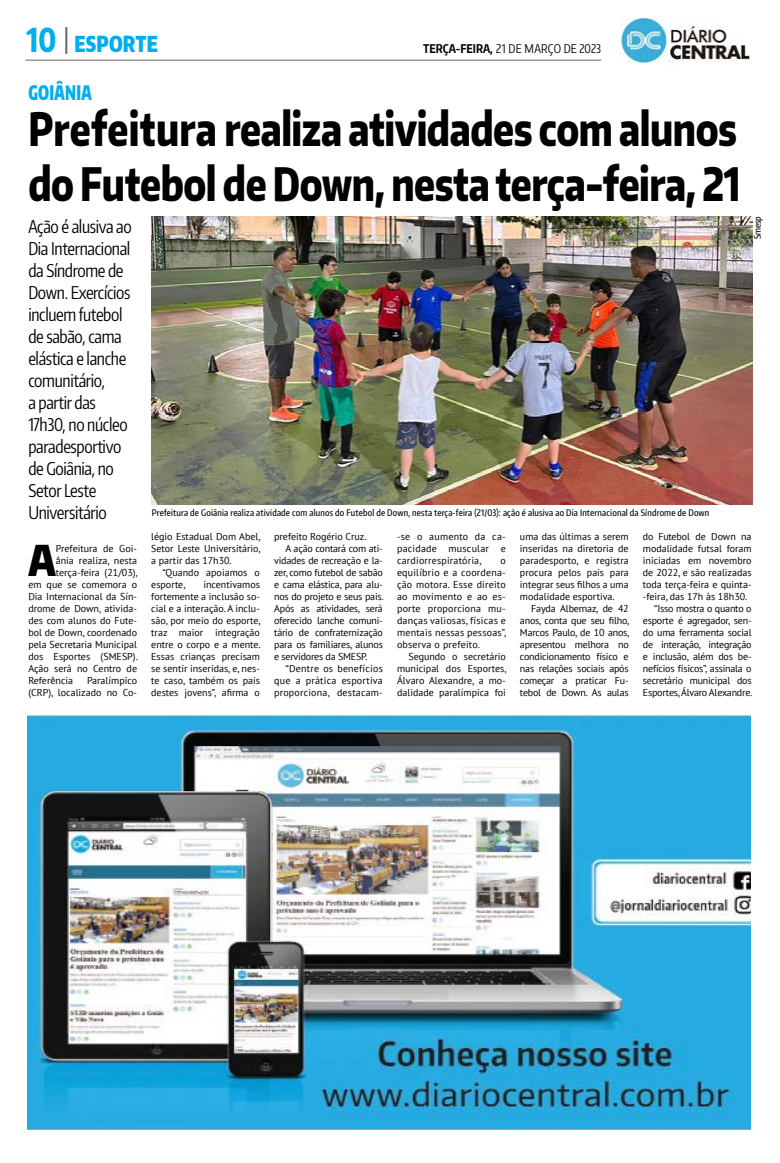
<style>
.page{position:relative;width:780px;height:1163px;background:#fff}
.page>*{position:absolute;margin:0;border:0;box-sizing:border-box;transform-origin:0 0}
.t1{font:800 46px/55px "Encode Sans Narrow";letter-spacing:-.015em;color:#000;scale:.8 1}
.t2{font:900 42.4px "Encode Sans Compressed";color:#000}
.t3{font:900 22px "Encode Sans Compressed";letter-spacing:.01em;color:#00aeef;scale:.91 1}
.t4{font:900 20px "Encode Sans Compressed";letter-spacing:.02em;color:#00aeef;scale:.8 1}
.t5{font:17.5px/22px "Encode Sans Compressed";letter-spacing:-.02em;color:#000}
.t6{font:12px "Encode Sans Compressed";letter-spacing:.02em;color:#000}
.t7{font:10px/12px "PT Sans";color:#000;text-align:justify}
.t8{font:10px "PT Sans";letter-spacing:-.02em;color:#000}
.t9{font:10px "PT Sans";letter-spacing:.02em;color:#000}
.t10{font:500 9px "Encode Sans Compressed";letter-spacing:.02em;color:#000}
.s1{font-weight:800;font-size:33px}
.s2{font-weight:700}
</style>
<div class="page">
<img style="left:669px;top:24px;width:81px;height:39px">
<img style="left:620px;top:17px;width:48px;height:47px">
<hr style="left:25px;top:60px;width:576px;height:1px;background:#000">
<hr style="left:65px;top:27px;width:2px;height:27px;background:#000">
<img style="left:28px;top:714px;width:722px;height:415px">
<img style="left:151px;top:216px;width:601px;height:288px">
<p class="t3" style="left:27px;top:30px;width:146px"><span class="s1">10</span> ESPORTE</p>
<p class="t6" style="left:423px;top:41px;width:180px"><span class="s2">TERÇA-FEIRA,</span> 21 de março DE 2023</p>
<p class="t4" style="left:28px;top:79px;width:81px">GOIÂNIA</p>
<p class="t1" style="left:28px;top:100px;width:891px">Prefeitura realiza atividades com alunos do Futebol de Down, nesta terça-feira, 21</p>
<p class="t5" style="left:28px;top:215px;width:105px">Ação é alusiva ao<br>Dia Internacional da Síndrome de<br>Down. Exercícios incluem futebol de sabão, cama elástica e lanche comunitário,<br>a partir das<br>17h30, no núcleo paradesportivo de Goiânia, no<br>Setor Leste<br>Universitário</p>
<p class="t10" style="left:751px;top:239px;width:25px;rotate:-90deg">Smesp</p>
<p class="t10" style="left:152px;top:507px;width:559px">Prefeitura de Goiânia realiza atividade com alunos do Futebol de Down, nesta terça-feira (21/03): ação é alusiva ao Dia Internacional da Síndrome de Down</p>
<p class="t2" style="left:29px;top:532px;width:29px">A</p>
<p class="t7" style="left:56px;top:542px;width:83px">Prefeitura de Goi-</p>
<p class="t7" style="left:56px;top:554px;width:83px">ânia realiza, nesta</p>
<p class="t7" style="left:56px;top:566px;width:83px">terça-feira (21/03),</p>
<p class="t7" style="left:28px;top:578px;width:110px">em que se comemora o</p>
<p class="t7" style="left:28px;top:590px;width:110px">Dia Internacional da Sín-</p>
<p class="t7" style="left:28px;top:602px;width:110px">drome de Down, ativida-</p>
<p class="t7" style="left:28px;top:614px;width:110px">des com alunos do Fute-</p>
<p class="t7" style="left:28px;top:626px;width:110px">bol de Down, coordenado</p>
<p class="t7" style="left:28px;top:638px;width:110px">pela Secretaria Municipal</p>
<p class="t7" style="left:28px;top:650px;width:111px">dos Esportes (SMESP).</p>
<p class="t7" style="left:28px;top:662px;width:110px">Ação será no Centro de</p>
<p class="t7" style="left:28px;top:674px;width:46px">Referência</p>
<p class="t7" style="left:28px;top:674px;width:110px;text-align:right">Paralímpico<br>(CRP), localizado no Co-</p>
<p class="t7" style="left:151px;top:530px;width:111px">légio Estadual Dom Abel,</p>
<p class="t7" style="left:151px;top:542px;width:111px">Setor Leste Universitário,</p>
<p class="t7" style="left:151px;top:554px;width:82px">a partir das 17h30.</p>
<p class="t7" style="left:163px;top:566px;width:99px">“Quando apoiamos o</p>
<p class="t7" style="left:151px;top:578px;width:36px">esporte,</p>
<p class="t7" style="left:151px;top:578px;width:111px;text-indent:52px">incentivamos fortemente a inclusão so&shy;cial e a interação. A inclu&shy;são, por meio do esporte, traz maior integração entre o corpo e a mente.<br>Essas crianças precisam se sentir inseridas, e, nes&shy;te caso, também os pais destes jovens”, afirma o</p>
<p class="t7" style="left:274px;top:530px;width:94px">prefeito Rogério Cruz.</p>
<p class="t8" style="left:285px;top:542px;width:99px">A ação contará com ati-</p>
<p class="t8" style="left:274px;top:554px;width:110px">vidades de recreação e la-</p>
<p class="t8" style="left:274px;top:566px;width:110px">zer, como futebol de sabão</p>
<p class="t8" style="left:274px;top:578px;width:110px">e cama elástica, para alu-</p>
<p class="t8" style="left:274px;top:590px;width:111px">nos do projeto e seus pais.</p>
<p class="t8" style="left:274px;top:602px;width:110px">Após as atividades, será</p>
<p class="t8" style="left:274px;top:614px;width:110px">oferecido lanche comuni-</p>
<p class="t8" style="left:274px;top:626px;width:110px">tário de confraternização</p>
<p class="t8" style="left:274px;top:638px;width:110px">para os familiares, alunos</p>
<p class="t8" style="left:274px;top:650px;width:95px">e servidores da SMESP.</p>
<p class="t9" style="left:285px;top:662px;width:99px">“Dentre os benefícios</p>
<p class="t9" style="left:274px;top:674px;width:110px">que a prática esportiva</p>
<p class="t9" style="left:274px;top:686px;width:110px">proporciona, destacam-</p>
<p class="t7" style="left:397px;top:530px;width:110px">-se o aumento da ca&shy;pacidade muscular e cardiorrespiratória,</p>
<p class="t7" style="left:500px;top:554px;width:7px">o</p>
<p class="t9" style="left:397px;top:566px;width:110px">equilíbrio e a coordena-</p>
<p class="t9" style="left:397px;top:578px;width:110px">ção motora. Esse direito</p>
<p class="t9" style="left:397px;top:590px;width:110px">ao movimento e ao es-</p>
<p class="t9" style="left:397px;top:602px;width:110px">porte proporciona mu-</p>
<p class="t9" style="left:397px;top:614px;width:110px">danças valiosas, físicas e</p>
<p class="t9" style="left:397px;top:626px;width:111px">mentais nessas pessoas”,</p>
<p class="t9" style="left:397px;top:638px;width:84px">observa o prefeito.</p>
<p class="t7" style="left:408px;top:650px;width:99px">Segundo o secretário</p>
<p class="t7" style="left:397px;top:662px;width:111px">municipal dos Esportes,</p>
<p class="t7" style="left:397px;top:674px;width:110px">Álvaro Alexandre, a mo-</p>
<p class="t7" style="left:397px;top:686px;width:110px">dalidade paralímpica foi</p>
<p class="t7" style="left:520px;top:530px;width:110px">uma das últimas a serem</p>
<p class="t7" style="left:520px;top:542px;width:110px">inseridas na diretoria de</p>
<p class="t7" style="left:520px;top:554px;width:110px">paradesporto, e registra</p>
<p class="t7" style="left:520px;top:566px;width:110px">procura pelos pais para</p>
<p class="t7" style="left:520px;top:578px;width:110px">integrar seus filhos a uma</p>
<p class="t7" style="left:520px;top:590px;width:96px">modalidade esportiva.</p>
<p class="t8" style="left:531px;top:602px;width:99px">Fayda Albernaz, de 42</p>
<p class="t8" style="left:520px;top:614px;width:111px">anos, conta que seu filho,</p>
<p class="t8" style="left:520px;top:626px;width:111px">Marcos Paulo, de 10 anos,</p>
<p class="t8" style="left:520px;top:638px;width:110px">apresentou melhora no</p>
<p class="t8" style="left:520px;top:650px;width:110px">condicionamento físico e</p>
<p class="t8" style="left:520px;top:662px;width:110px">nas relações sociais após</p>
<p class="t8" style="left:520px;top:674px;width:110px">começar a praticar Fu-</p>
<p class="t8" style="left:520px;top:686px;width:110px">tebol de Down. As aulas</p>
<p class="t7" style="left:642px;top:530px;width:110px">do Futebol de Down na</p>
<p class="t7" style="left:642px;top:542px;width:110px">modalidade futsal foram</p>
<p class="t7" style="left:642px;top:554px;width:110px">iniciadas em novembro</p>
<p class="t7" style="left:642px;top:566px;width:110px">de 2022, e são realizadas</p>
<p class="t7" style="left:642px;top:578px;width:110px">toda terça-feira e quinta-</p>
<p class="t7" style="left:642px;top:590px;width:106px">-feira, das 17h às 18h30.</p>
<p class="t8" style="left:654px;top:602px;width:99px">“Isso mostra o quanto o</p>
<p class="t8" style="left:642px;top:614px;width:110px">esporte é agregador, sen-</p>
<p class="t8" style="left:642px;top:626px;width:110px">do uma ferramenta social</p>
<p class="t8" style="left:642px;top:638px;width:110px">de interação, integração</p>
<p class="t8" style="left:642px;top:650px;width:110px">e inclusão, além dos be-</p>
<p class="t8" style="left:642px;top:662px;width:110px">nefícios físicos”, assinala o</p>
<p class="t8" style="left:642px;top:674px;width:110px">secretário municipal dos</p>
<p class="t8" style="left:642px;top:686px;width:111px">Esportes, Álvaro Alexandre.</p>
</div>
